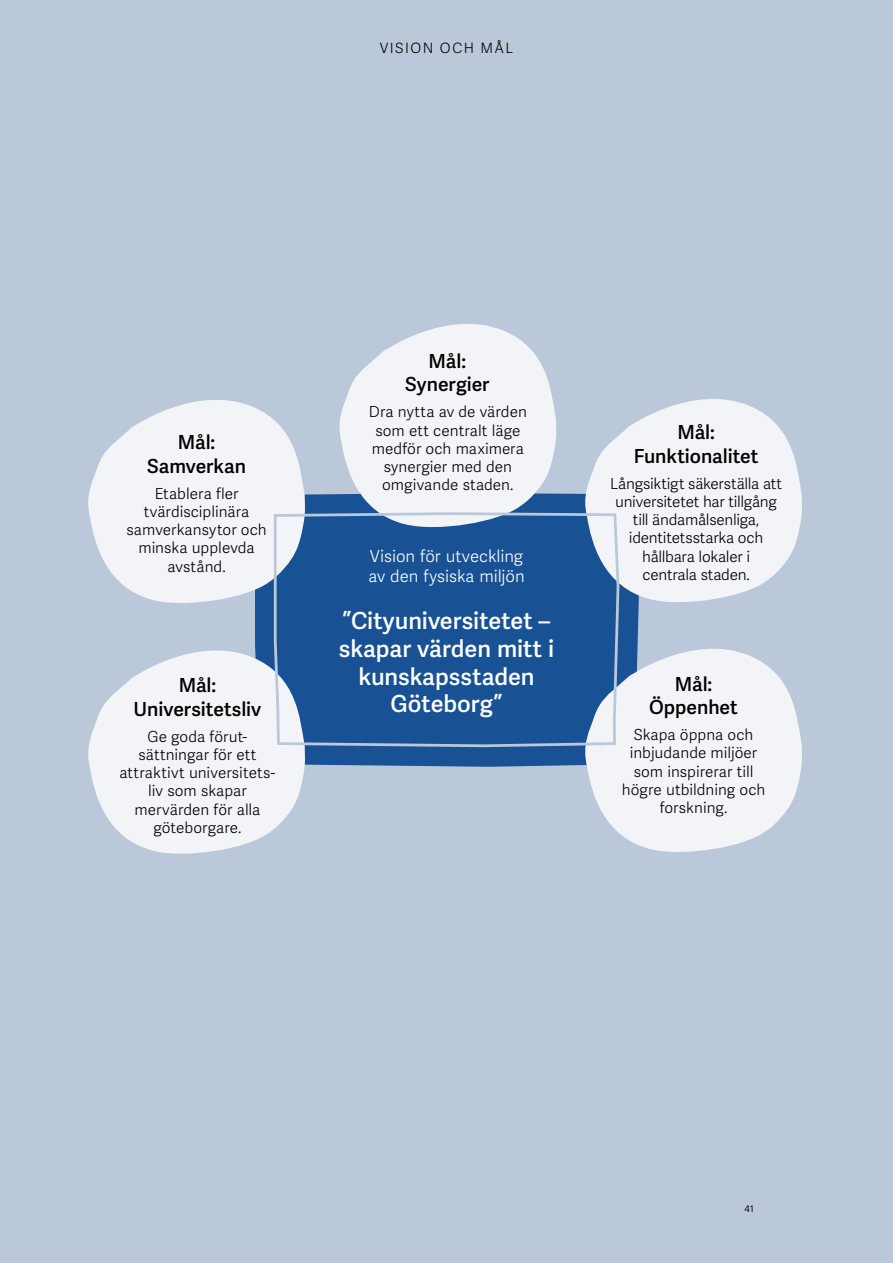
<style>
.page{position:relative;width:893px;height:1263px;background:#bbc8d9}
.page>*{position:absolute;margin:0;border:0;box-sizing:border-box;transform-origin:0 0}
.t1{font:600 23.55px/27.6px "Adelle Sans";letter-spacing:-.005em;color:#fff;text-align:center}
.t2{font:600 19.35px/23.2px "Adelle Sans";letter-spacing:-.005em;color:#000;text-align:center}
.t3{font:300 16.65px/20px "Adelle Sans";letter-spacing:-.005em;color:#fff}
.t4{font:300 15.15px/18.3px "Adelle Sans";color:#000;text-align:center}
.t5{font:300 14.25px "Adelle Sans";letter-spacing:.105em;color:#000}
.t6{font:300 12px "Adelle Sans";color:#000}
</style>
<div class="page">
<svg style="left:255px;top:493px;width:384px;height:274px;background:#225898"></svg>
<svg style="left:581px;top:632px;width:221px;height:220px;fill:#f2f4f8"></svg>
<svg style="left:336px;top:323px;width:220px;height:188px;fill:#f2f4f8"></svg>
<svg style="left:88px;top:633px;width:217px;height:221px;fill:#f2f4f8"></svg>
<svg style="left:88px;top:399px;width:217px;height:209px;fill:#f2f4f8"></svg>
<svg style="left:581px;top:399px;width:221px;height:208px;fill:#f2f4f8"></svg>
<svg style="left:272px;top:511px;width:349px;height:235px;background:#2f629e"></svg>
<p class="t5" style="left:380px;top:38px;width:135px">VISION OCH MÅL</p>
<p class="t2" style="left:147px;top:430px;width:100px">Mål:<br>Samverkan</p>
<p class="t4" style="left:126px;top:484px;width:142px">Etablera fler tvärdisciplinära samverkansytor och minska upplevda avstånd.</p>
<p class="t2" style="left:134px;top:673px;width:129px">Mål:<br>Universitetsliv</p>
<p class="t4" style="left:120px;top:726px;width:157px">Ge goda förut&shy;sättningar för ett attraktivt universitets&shy;liv som skapar mervärden för alla göteborgare.</p>
<p class="t2" style="left:405px;top:349px;width:86px">Mål:<br>Synergier</p>
<p class="t4" style="left:369px;top:402px;width:159px">Dra nytta av de värden som ett centralt läge medför och maximera synergier med den omgivande staden.</p>
<p class="t3" style="left:368px;top:545px;width:158px">Vision för utveckling av den fysiska miljön</p>
<h1 class="t1" style="left:339px;top:606px;width:217px">”Cityuniversitetet – skapar värden mitt i kunskapsstaden<br>Göteborg”</h1>
<p class="t2" style="left:634px;top:420px;width:126px">Mål:<br>Funktionalitet</p>
<p class="t4" style="left:610px;top:474px;width:173px">Långsiktigt säkerställa att universitetet har tillgång till ändamålsenliga, identitetsstarka och hållbara lokaler i<br>centrala staden.</p>
<p class="t2" style="left:649px;top:672px;width:90px">Mål:<br>Öppenhet</p>
<p class="t4" style="left:622px;top:725px;width:145px">Skapa öppna och inbjudande miljöer som inspirerar till högre utbildning och forskning.</p>
<p class="t6" style="left:744px;top:1199px;width:11px">41</p>
</div>
